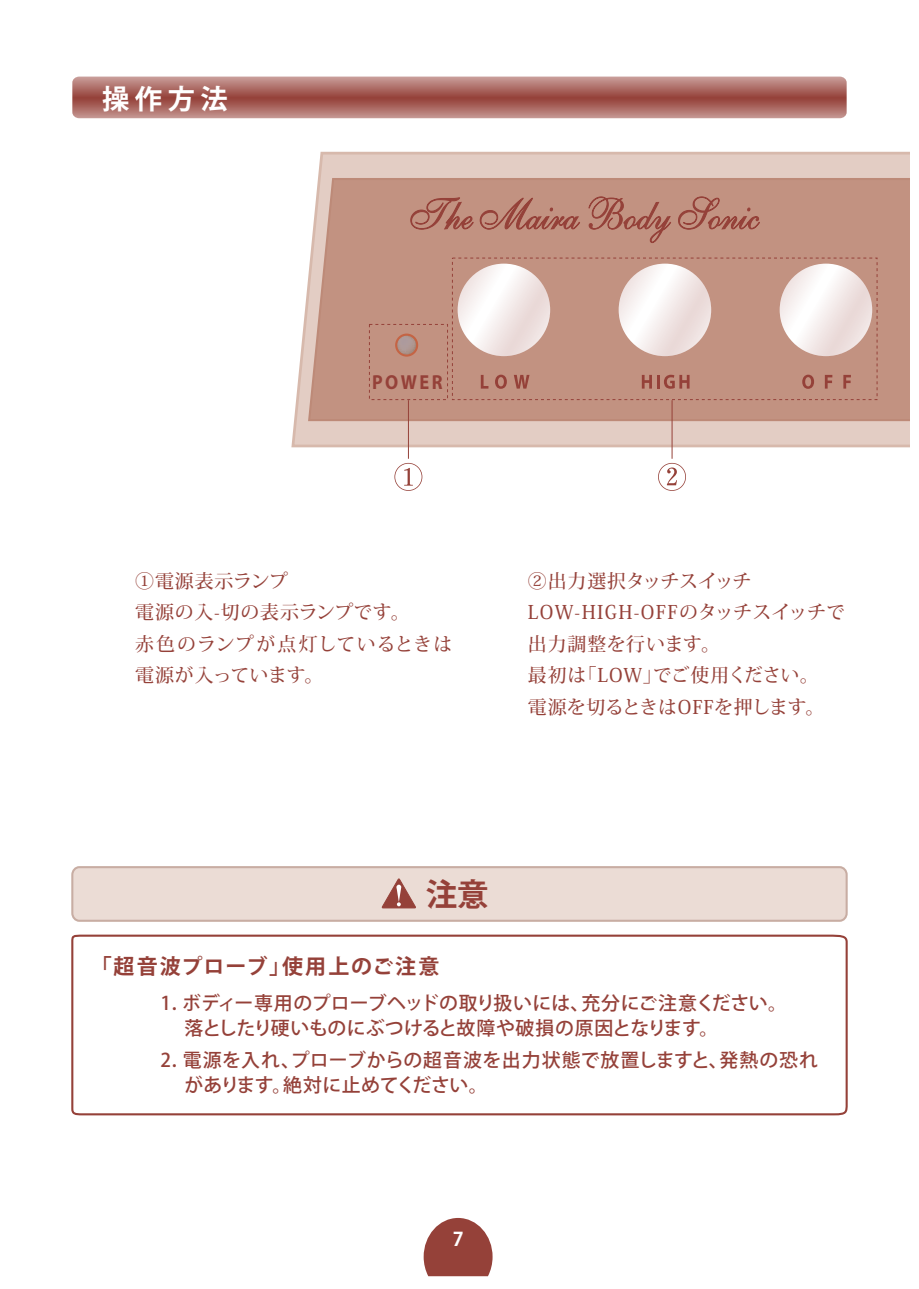
<style>
.page{position:relative;width:919px;height:1289px;background:#fff}
.page>*{position:absolute;margin:0;border:0;box-sizing:border-box;transform-origin:0 0}
.t1{font:700 31.5px "Koz Go Pro";color:#954139}
.t2{font:700 27.3px "Koz Go Pro";color:#fff}
.t3{font:700 21px "Koz Go Pro";letter-spacing:.085em;color:#954139}
.t4{font:700 20.25px "Myriad";letter-spacing:.135em;color:#954139;scale:.9 1}
.t5{font:500 18.9px/31.5px "Koz Min Pro";letter-spacing:.03em;color:#954139}
.t6{font:500 18.9px/25.2px "Koz Go Pro";letter-spacing:.005em;color:#954139}
.t7{font:700 18.9px "Koz Go Pro";color:#fff}
</style>
<div class="page">
<svg style="left:423px;top:1218px;width:69px;height:58px;background:#a55f58"></svg>
<svg style="left:72px;top:77px;width:774px;height:41px;background:#ad6d66"></svg>
<svg style="left:71px;top:934px;width:777px;height:182px"></svg>
<div style="left:71px;top:866px;width:776px;height:55px;background:#ebdcd5;border:2px solid #925c47;border-radius:7px"></div>
<svg style="left:382px;top:878px;width:34px;height:30px"></svg>
<svg style="left:291px;top:151px;width:618px;height:298px;background:#e5d2ca"></svg>
<svg style="left:394px;top:463px;width:28px;height:28px"></svg>
<svg style="left:658px;top:463px;width:28px;height:28px"></svg>
<svg style="left:307px;top:177px;width:602px;height:245px;background:#c19080"></svg>
<hr style="left:408px;top:400px;width:1px;height:59px;background:#954139">
<hr style="left:671px;top:400px;width:1px;height:59px;background:#954139">
<div style="left:395px;top:333px;width:23px;height:23px;border:2px solid #c56444;border-radius:50%"></div>
<svg style="left:457px;top:263px;width:93px;height:93px"></svg>
<svg style="left:618px;top:263px;width:93px;height:93px"></svg>
<svg style="left:779px;top:263px;width:93px;height:93px"></svg>
<h2 class="t2" style="left:102px;top:81px;width:127px">操作方法</h2>
<p class="t4" style="left:372px;top:371px;width:80px">POWER</p>
<p class="t5" style="left:135px;top:564px;width:319px">①電源表示ランプ<br>電源の入-切の表示ランプです。<br>赤色のランプが点灯しているときは電源が入っています。</p>
<p class="t5" style="left:528px;top:564px;width:319px">②出力選択タッチスイッチ<br>LOW-HIGH-OFFのタッチスイッチで出力調整を行います。<br>最初は「LOW」でご使用ください。<br>電源を切るときはOFFを押します。</p>
<h1 class="t1" style="left:425px;top:874px;width:64px">注意</h1>
<p class="t3" style="left:91px;top:953px;width:350px">「超音波プローブ」使用上のご注意</p>
<p class="t6" style="left:184px;top:991px;width:604px;text-indent:-24px">1．ボディー専用のプローブヘッドの取り扱いには、充分にご注意ください。落としたり硬いものにぶつけると故障や破損の原因となります。</p>
<p class="t6" style="left:184px;top:1048px;width:635px;text-indent:-24px">2．電源を入れ、プローブからの超音波を出力状態で放置しますと、発熱の恐れがあります。絶対に止めてください。</p>
<p class="t7" style="left:453px;top:1227px;width:12px">7</p>
</div>
